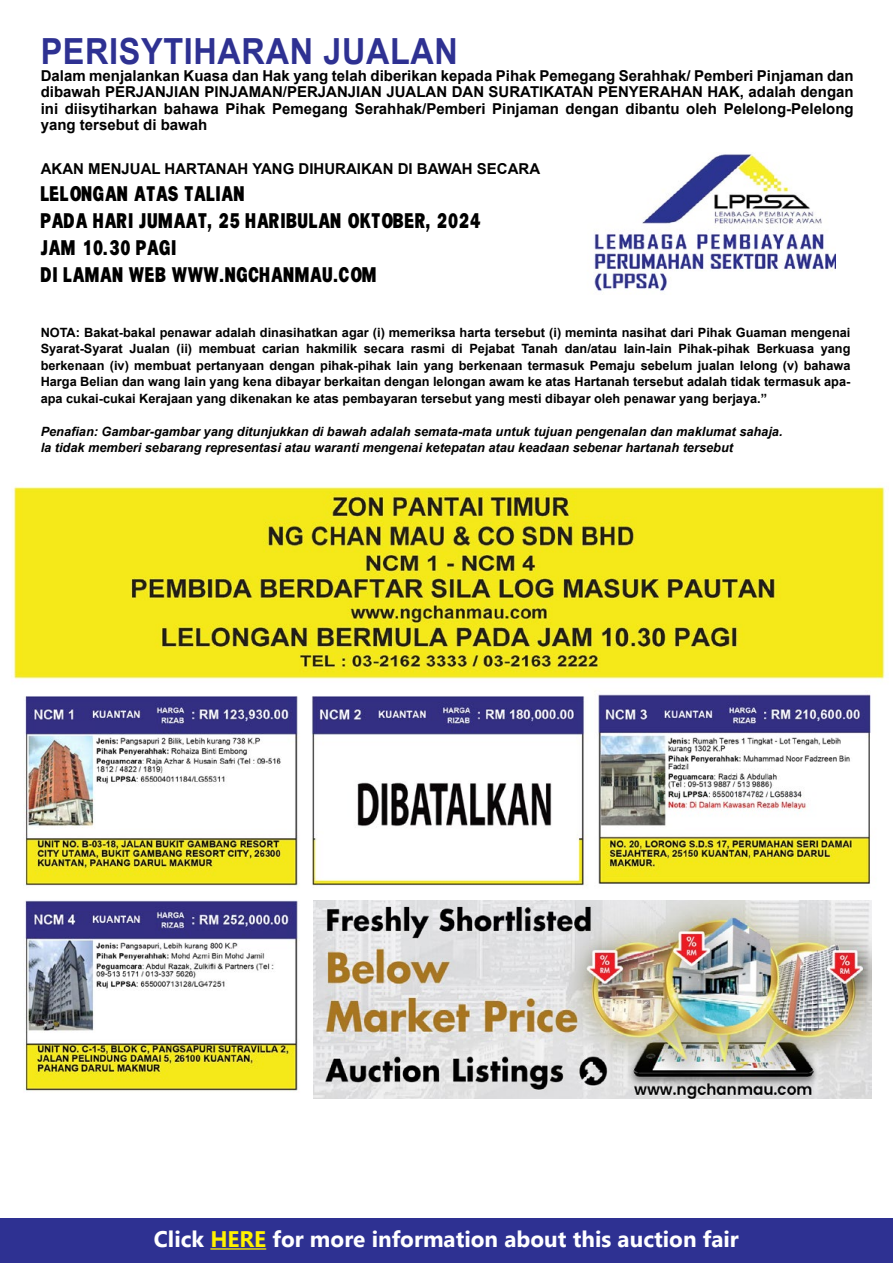
<style>
.page{position:relative;width:893px;height:1263px;background:#fff}
.page>*{position:absolute;margin:0;border:0;box-sizing:border-box;transform-origin:0 0}
.t1{font:700 36px "Arial";letter-spacing:.02em;color:#2e3192;scale:.9 1}
.t2{font:700 22.5px "Myanmar Text";color:#fff}
.t3{font:16.5px/27px "Frankly Spoken Two";color:#000}
.t4{font:700 15px/16.5px "Arial";color:#000;text-align:justify}
.t5{font:700 12.75px/16.5px "Arial";color:#000;text-align:justify}
.t6{font:italic 700 12.75px/16.5px "Arial";color:#000}
.s1{color:#fff200}
</style>
<div class="page">
<img style="left:594px;top:154px;width:242px;height:137px">
<div style="left:0;top:1218px;width:893px;height:45px;background:#2e3192"></div>
<hr style="left:210px;top:1248px;width:56px;height:1px;background:#fff200">
<img style="left:13px;top:485px;width:872px;height:606px">
<img style="left:313px;top:900px;width:559px;height:199px">
<h1 class="t1" style="left:41px;top:26px;width:465px">PERISYTIHARAN JUALAN</h1>
<p class="t4" style="left:41px;top:68px;width:815px">Dalam menjalankan Kuasa dan Hak yang telah diberikan kepada Pihak Pemegang Serahhak/ Pemberi Pinjaman dan dibawah PERJANJIAN PINJAMAN/PERJANJIAN JUALAN DAN SURATIKATAN PENYERAHAN HAK, adalah dengan ini diisytiharkan bahawa Pihak Pemegang Serahhak/Pemberi Pinjaman dengan dibantu oleh Pelelong-Pelelong yang tersebut di bawah</p>
<p class="t4" style="left:41px;top:161px;width:501px">AKAN MENJUAL HARTANAH YANG DIHURAIKAN DI BAWAH SECARA</p>
<p class="t3" style="left:41px;top:180px;width:442px">LELONGAN ATAS TALIAN<br>PADA HARI JUMAAT, 25 HARIBULAN OKTOBER, 2024<br>JAM 10.30 PAGI<br>DI LAMAN WEB WWW.NGCHANMAU.COM</p>
<p class="t5" style="left:41px;top:324px;width:811px">NOTA: Bakat-bakal penawar adalah dinasihatkan agar (i) memeriksa harta tersebut (i) meminta nasihat dari Pihak Guaman mengenai Syarat-Syarat Jualan (ii) membuat carian hakmilik secara rasmi di Pejabat Tanah dan/atau Iain-lain Pihak-pihak Berkuasa yang berkenaan (iv) membuat pertanyaan dengan pihak-pihak lain yang berkenaan termasuk Pemaju sebelum jualan lelong (v) bahawa Harga Belian dan wang Iain yang kena dibayar berkaitan dengan lelongan awam ke atas Hartanah tersebut adalah tidak termasuk apa&shy;apa cukai-cukai Kerajaan yang dikenakan ke atas pembayaran tersebut yang mesti dibayar oleh penawar yang berjaya.”</p>
<p class="t6" style="left:41px;top:423px;width:743px">Penafian: Gambar-gambar yang ditunjukkan di bawah adalah semata-mata untuk tujuan pengenalan dan maklumat sahaja. la tidak memberi sebarang representasi atau waranti mengenai ketepatan atau keadaan sebenar hartanah tersebut</p>
<h2 class="t2" style="left:154px;top:1226px;width:586px">Click <span class="s1">HERE</span> for more information about this auction fair</h2>
</div>
